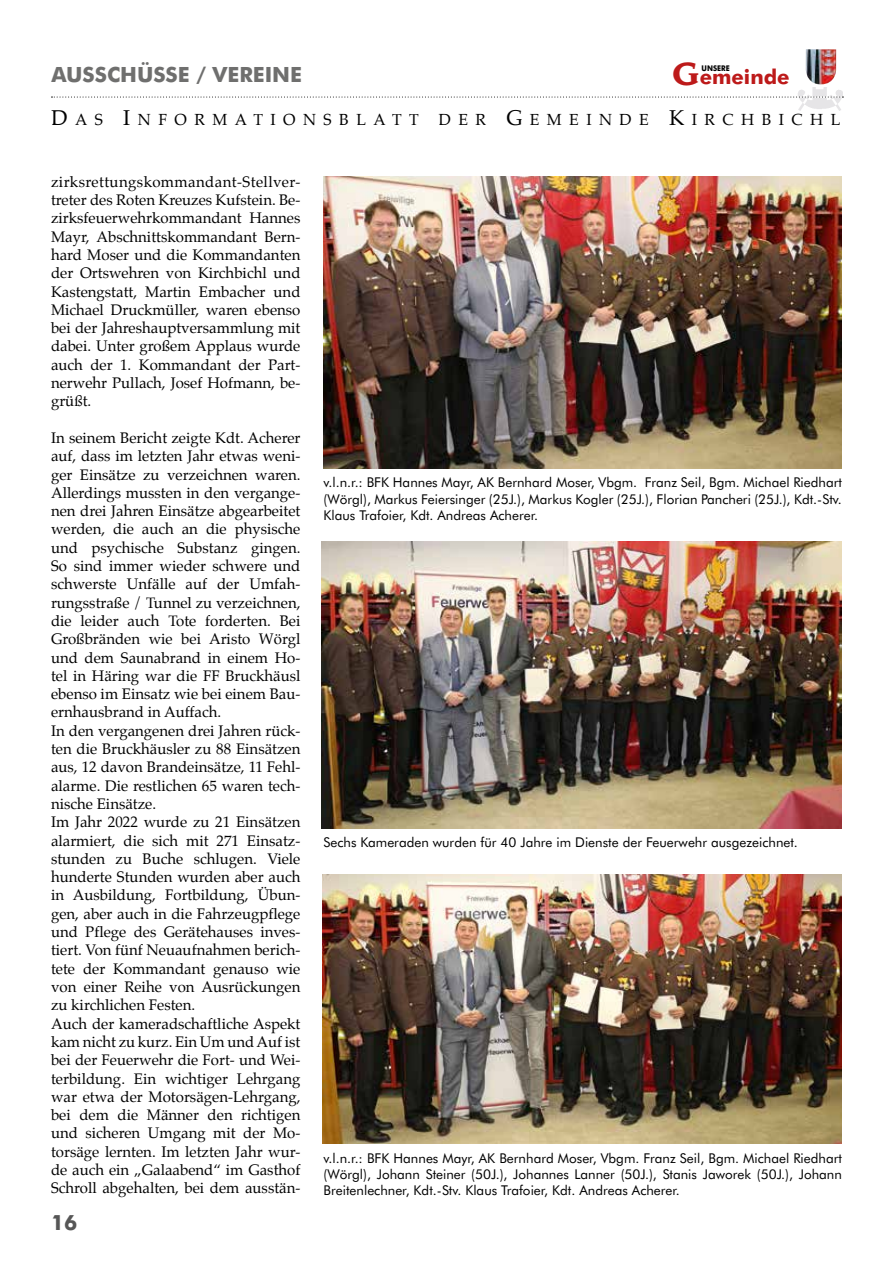
<style>
.page{position:relative;width:893px;height:1263px;background:#fff}
.page>*{position:absolute;margin:0;border:0;box-sizing:border-box;transform-origin:0 0}
.t1{font:700 21px "Futura BT";color:#6f6f6e}
.t2{font:700 21px "Futura BT";color:#565656}
.t3{font:700 20.4px "Futura BT";color:#bd1a1a}
.t4{font:15.75px "Palatino";letter-spacing:.475em;color:#000}
.t5{font:15px/18.3px "Palatino";color:#000;text-align:justify}
.t6{font:13.5px/16.2px "Futura BT";color:#000;text-align:justify}
.t7{font:700 7.8px "Futura BT";color:#000;scale:.9 1}
.s1{font-family:"Leawood";font-size:31.5px}
.s2{font-size:21px}
</style>
<div class="page">
<img style="left:798px;top:88px;width:44px;height:23px">
<svg style="left:51px;top:97px;width:792px;height:1px"></svg>
<img style="left:806px;top:49px;width:30px;height:36px">
<img style="left:323px;top:177px;width:519px;height:291px">
<img style="left:322px;top:542px;width:520px;height:286px">
<img style="left:322px;top:874px;width:520px;height:270px">
<h1 class="t1" style="left:51px;top:62px;width:252px">AUSSCHÜSSE / VEREINE</h1>
<h2 class="t3" style="left:672px;top:64px;width:119px"><span class="s1">G</span>emeinde</h2>
<p class="t4" style="left:51px;top:109px;width:369px"><span class="s2">D</span>AS <span class="s2">I</span>NFORMATIONSBLATT</p>
<p class="t4" style="left:439px;top:109px;width:403px">DER <span class="s2">G</span>EMEINDE <span class="s2">K</span>IRCHBICHL</p>
<p class="t7" style="left:702px;top:63px;width:33px">UNSERE</p>
<p class="t5" style="left:51px;top:174px;width:251px">zirksrettungskommandant-Stellver&shy;treter des Roten Kreuzes Kufstein. Be&shy;zirksfeuerwehrkommandant Hannes Mayr, Abschnittskommandant Bern&shy;hard Moser und die Kommandanten der Ortswehren von Kirchbichl und Kastengstatt, Martin Embacher und Michael Druckmüller, waren ebenso bei der Jahreshauptversammlung mit dabei. Unter großem Applaus wurde auch der 1. Kommandant der Part&shy;nerwehr Pullach, Josef Hofmann, be&shy;grüßt.</p>
<p class="t5" style="left:51px;top:430px;width:251px;text-align:left">In seinem Bericht zeigte Kdt. Acherer auf, dass im letzten Jahr etwas weni&shy;ger Einsätze zu verzeichnen waren.<br>Allerdings mussten in den vergange&shy;nen drei Jahren Einsätze abgearbeitet werden, die auch an die physische und psychische Substanz gingen.<br>So sind immer wieder schwere und schwerste Unfälle auf der Umfah&shy;rungsstraße / Tunnel zu verzeichnen, die leider auch Tote forderten. Bei Großbränden wie bei Aristo Wörgl und dem Saunabrand in einem Ho&shy;tel in Häring war die FF Bruckhäusl ebenso im Einsatz wie bei einem Bau&shy;ernhausbrand in Auffach.<br>In den vergangenen drei Jahren rück&shy;ten die Bruckhäusler zu 88 Einsätzen aus, 12 davon Brandeinsätze, 11 Fehl&shy;alarme. Die restlichen 65 waren tech&shy;nische Einsätze.<br>Im Jahr 2022 wurde zu 21 Einsätzen alarmiert, die sich mit 271 Einsatz&shy;stunden zu Buche schlugen. Viele hunderte Stunden wurden aber auch in Ausbildung, Fortbildung, Übun&shy;gen, aber auch in die Fahrzeugpflege und Pflege des Gerätehauses inves&shy;tiert. Von fünf Neuaufnahmen berich&shy;tete der Kommandant genauso wie von einer Reihe von Ausrückungen zu kirchlichen Festen.<br>Auch der kameradschaftliche Aspekt kam nicht zu kurz. Ein Um und Auf ist bei der Feuerwehr die Fort- und Wei&shy;terbildung. Ein wichtiger Lehrgang war etwa der Motorsägen-Lehrgang, bei dem die Männer den richtigen und sicheren Umgang mit der Mo&shy;torsäge lernten. Im letzten Jahr wur&shy;de auch ein „Galaabend“ im Gasthof Schroll abgehalten, bei dem ausstän-</p>
<h1 class="t2" style="left:51px;top:1210px;width:28px">16</h1>
<p class="t6" style="left:324px;top:474px;width:520px">v.l.n.r.: BFK Hannes Mayr, AK Bernhard Moser, Vbgm. Franz Seil, Bgm. Michael Riedhart (Wörgl), Markus Feiersinger (25J.), Markus Kogler (25J.), Florian Pancheri (25J.), Kdt.-Stv.<br>Klaus Trafoier, Kdt. Andreas Acherer.</p>
<p class="t6" style="left:324px;top:834px;width:476px">Sechs Kameraden wurden für 40 Jahre im Dienste der Feuerwehr ausgezeichnet.</p>
<p class="t6" style="left:324px;top:1149px;width:520px">v.l.n.r.: BFK Hannes Mayr, AK Bernhard Moser, Vbgm. Franz Seil, Bgm. Michael Riedhart (Wörgl), Johann Steiner (50J.), Johannes Lanner (50J.), Stanis Jaworek (50J.), Johann Breitenlechner, Kdt.-Stv. Klaus Trafoier, Kdt. Andreas Acherer.</p>
</div>
